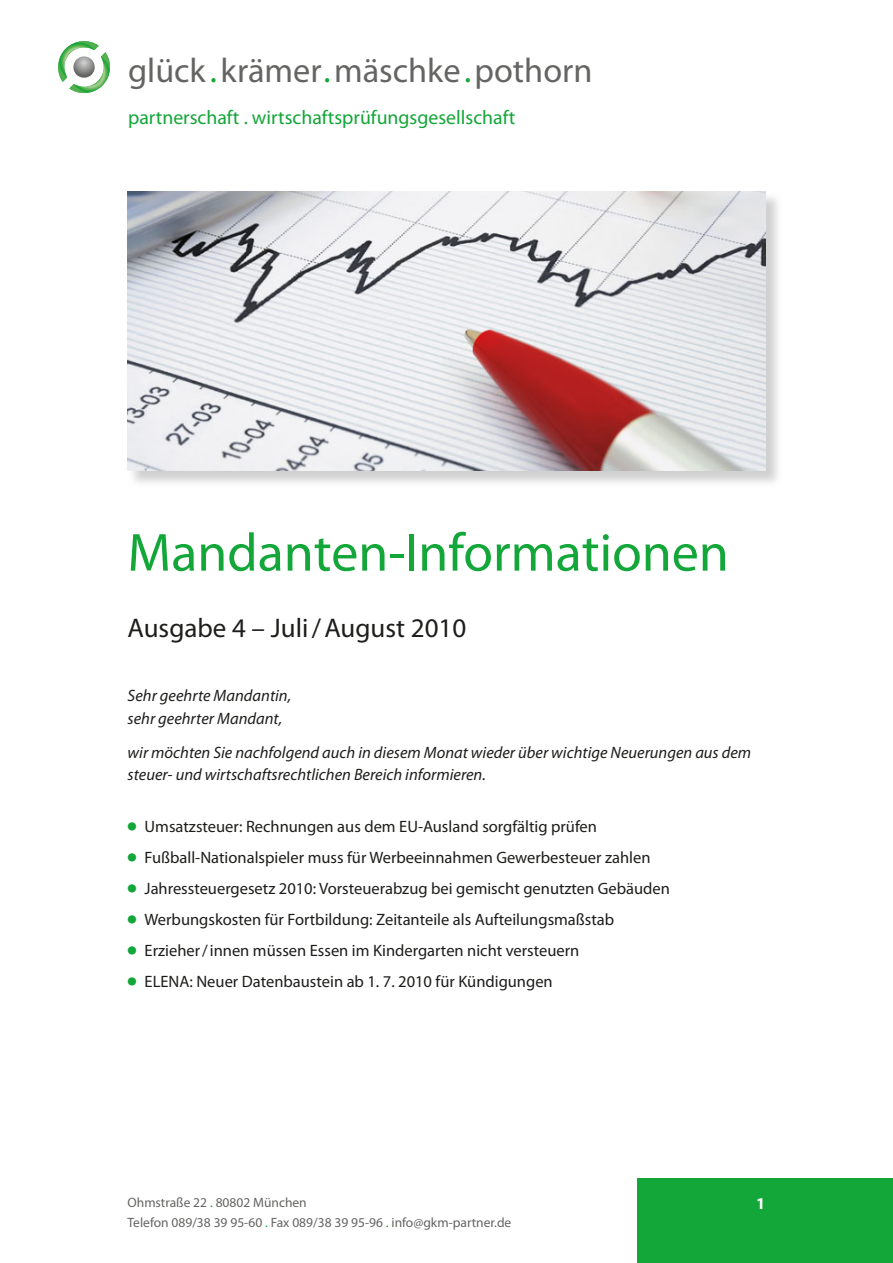
<style>
.page{position:relative;width:893px;height:1263px;background:#fff}
.page>*{position:absolute;margin:0;border:0;box-sizing:border-box;transform-origin:0 0}
.t1{font:54px "Myriad Pro";color:#13a638}
.t2{font:34.35px "Myriad Pro";color:#646463}
.t3{font:27px "Myriad Pro";color:#1d1d1b}
.t4{font:19.8px "Myriad Pro";color:#13a638}
.t5{font:16.5px "Myriad Pro";color:#1d1d1b}
.t6{font:italic 16.5px/22.5px "Myriad Pro";color:#1d1d1b}
.t7{font:700 16.5px "Myriad Pro";color:#fff}
.t8{font:13.5px/19.5px "Myriad Pro";color:#646463}
.s1{color:#13a638}
.s2{font-family:"Universal Newswith Comm Pi";color:#13a638}
</style>
<div class="page">
<div style="left:638px;top:1178px;width:255px;height:85px;background:#13a638"></div>
<svg style="left:58px;top:41px;width:52px;height:52px"></svg>
<img style="left:127px;top:191px;width:651px;height:292px">
<img style="left:128px;top:191px;width:637px;height:280px">
<h2 class="t2" style="left:128px;top:58px;width:466px">glück <span class="s1">.</span>krämer<span class="s1">.</span>mäschke<span class="s1">.</span>pothorn</h2>
<p class="t4" style="left:128px;top:110px;width:389px">partnerschaft . wirtschaftsprüfungsgesellschaft</p>
<h1 class="t1" style="left:128px;top:533px;width:603px">Mandanten-Informationen</h1>
<h3 class="t3" style="left:128px;top:618px;width:340px">Ausgabe 4 – Juli / August 2010</h3>
<p class="t6" style="left:128px;top:686px;width:165px">Sehr geehrte Mandantin, sehr geehrter Mandant,</p>
<p class="t6" style="left:128px;top:742px;width:625px">wir möchten Sie nachfolgend auch in diesem Monat wieder über wichtige Neuerungen aus dem steuer- und wirtschaftsrechtlichen Bereich informieren.</p>
<p class="t5" style="left:128px;top:821px;width:471px"><span class="s2">●</span> Umsatzsteuer: Rechnungen aus dem EU-Ausland sorgfältig prüfen</p>
<p class="t5" style="left:128px;top:852px;width:524px"><span class="s2">●</span> Fußball-Nationalspieler muss für Werbeeinnahmen Gewerbesteuer zahlen</p>
<p class="t5" style="left:128px;top:883px;width:544px"><span class="s2">●</span> Jahressteuergesetz 2010: Vorsteuerabzug bei gemischt genutzten Gebäuden</p>
<p class="t5" style="left:128px;top:914px;width:488px"><span class="s2">●</span> Werbungskosten für Fortbildung: Zeitanteile als Aufteilungsmaßstab</p>
<p class="t5" style="left:128px;top:945px;width:453px"><span class="s2">●</span> Erzieher / innen müssen Essen im Kindergarten nicht versteuern</p>
<p class="t5" style="left:128px;top:976px;width:427px"><span class="s2">●</span> ELENA: Neuer Datenbaustein ab 1. 7. 2010 für Kündigungen</p>
<p class="t8" style="left:128px;top:1194px;width:385px">Ohmstraße 22 <span class="s1">.</span> 80802 München<br>Telefon 089/38 39 95-60 <span class="s1">.</span> Fax 089/38 39 95-96 <span class="s1">.</span> info@gkm-partner.de</p>
<p class="t7" style="left:756px;top:1198px;width:11px">1</p>
</div>
